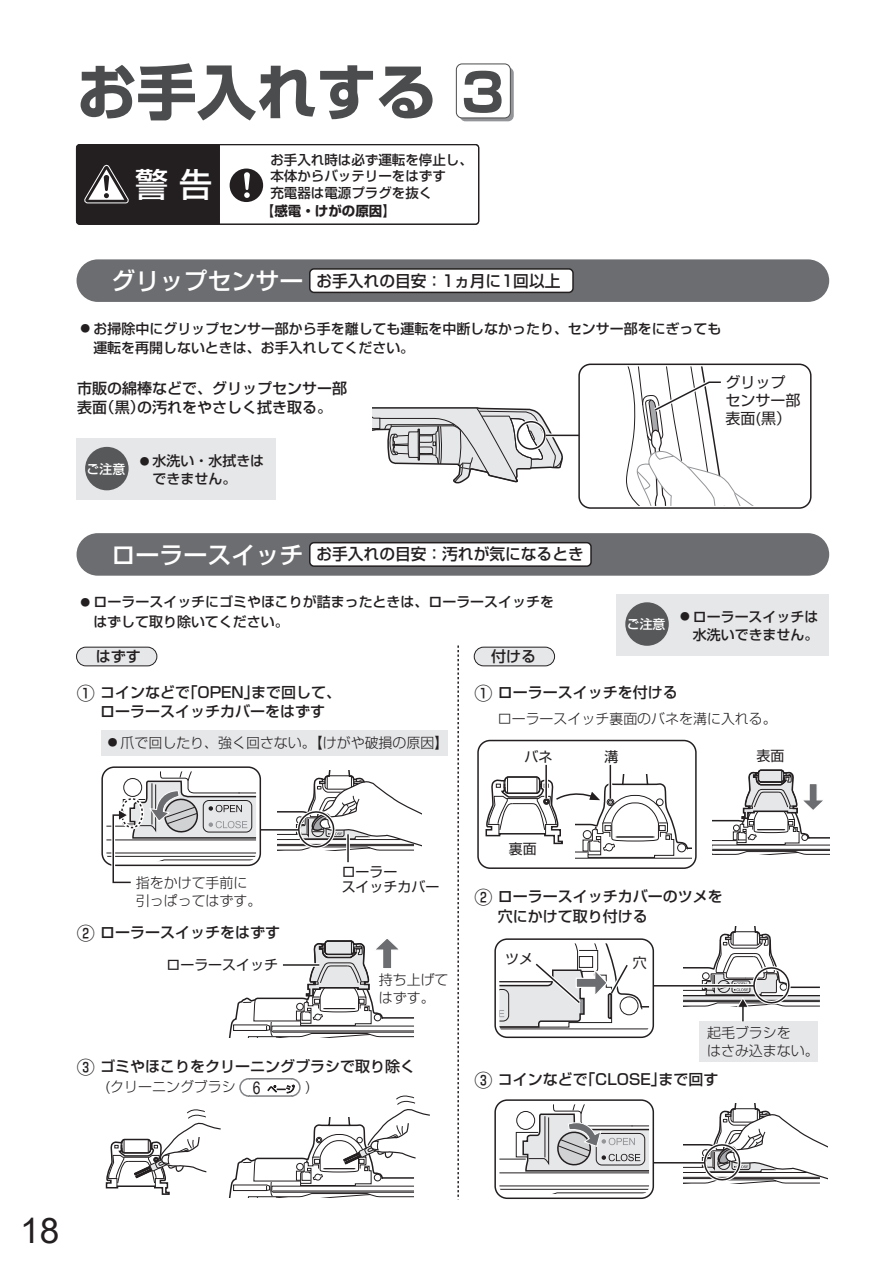
<style>
.page{position:relative;width:893px;height:1263px;background:#fff}
.page>*{position:absolute;margin:0;border:0;box-sizing:border-box;transform-origin:0 0}
.t1{font:700 60px "Shin Go Pro";color:#4b4c4d}
.t2{font:35.25px "Arial";color:#231f20}
.t3{font:500 33px "Shin Go Pro";color:#fff}
.t4{font:500 24px "Shin Go Pro";color:#fff}
.t5{font:500 18px "Shin Go Pro";color:#231f20}
.t6{font:500 16.05px "Shin Go Pro";color:#231f20}
.t7{font:500 15px/19.5px "Shin Go Pro";color:#231f20}
.t8{font:15px/18px "Shin Go Pro";color:#231f20}
.t9{font:500 13.95px/19.5px "Shin Go Pro";color:#231f20}
.t10{font:300 13.95px/18px "Shin Go Pro";color:#231f20}
.t11{font:13.95px "Shin Go Pro";color:#231f20}
.t12{font:500 13.5px/16.5px "Shin Go Pro";color:#231f20}
.t13{font:700 13.5px "Shin Go Pro";color:#231f20}
.t14{font:500 12.9px "Shin Go Pro";color:#fff}
.s1{font-size:52.5px}
.s2{font-size:9.75px}
.s3{font-size:18px}
</style>
<div class="page">
<svg style="left:372px;top:407px;width:191px;height:77px"></svg>
<div style="left:699px;top:1021px;width:118px;height:41px;background:#e6e7e9"></div>
<svg style="left:654px;top:1161px;width:29px;height:4px"></svg>
<svg style="left:683px;top:1104px;width:145px;height:80px"></svg>
<hr style="left:654px;top:1162px;width:51px;height:1px;background:#231f20">
<svg style="left:499px;top:1104px;width:150px;height:90px"></svg>
<div style="left:494px;top:1099px;width:160px;height:100px;border:2px solid #231f20;border-radius:12px"></div>
<svg style="left:485px;top:775px;width:206px;height:84px"></svg>
<svg style="left:654px;top:984px;width:29px;height:4px"></svg>
<hr style="left:654px;top:985px;width:100px;height:1px;background:#231f20">
<div style="left:494px;top:938px;width:160px;height:100px;border:2px solid #231f20;border-radius:12px"></div>
<svg style="left:499px;top:943px;width:150px;height:87px"></svg>
<svg style="left:544px;top:775px;width:4px;height:24px"></svg>
<hr style="left:545px;top:765px;width:2px;height:34px;background:#231f20">
<svg style="left:608px;top:765px;width:4px;height:34px"></svg>
<hr style="left:610px;top:765px;width:1px;height:34px;background:#231f20">
<svg style="left:712px;top:769px;width:117px;height:86px"></svg>
<div style="left:477px;top:740px;width:220px;height:129px;border:2px solid #231f20;border-radius:12px"></div>
<svg style="left:228px;top:939px;width:186px;height:99px"></svg>
<hr style="left:283px;top:963px;width:36px;height:4px;background:#fff">
<hr style="left:283px;top:964px;width:36px;height:2px;background:#231f20">
<svg style="left:277px;top:771px;width:145px;height:80px"></svg>
<hr style="left:261px;top:829px;width:38px;height:2px;background:#231f20">
<div style="left:101px;top:766px;width:160px;height:100px;border:2px solid #231f20;border-radius:12px"></div>
<svg style="left:346px;top:834px;width:4px;height:17px"></svg>
<hr style="left:347px;top:834px;width:2px;height:28px;background:#231f20">
<svg style="left:106px;top:771px;width:150px;height:113px"></svg>
<div style="left:77px;top:533px;width:752px;height:43px;background:#6c6d70;border-radius:21px"></div>
<div style="left:310px;top:543px;width:281px;height:23px;background:#fff;border-radius:4px"></div>
<div style="left:309px;top:542px;width:283px;height:25px;border:2px solid #231f20;border-radius:4px"></div>
<div style="left:77px;top:259px;width:752px;height:43px;background:#6c6d70;border-radius:21px"></div>
<div style="left:77px;top:438px;width:199px;height:62px;background:#e6e7e9"></div>
<div style="left:85px;top:447px;width:44px;height:43px;background:#57585a;border-radius:50%"></div>
<div style="left:617px;top:594px;width:212px;height:61px;background:#e6e7e9"></div>
<div style="left:625px;top:602px;width:44px;height:44px;background:#57585a;border-radius:50%"></div>
<div style="left:310px;top:269px;width:263px;height:23px;background:#fff;border-radius:4px"></div>
<div style="left:309px;top:268px;width:265px;height:25px;border:2px solid #231f20;border-radius:4px"></div>
<svg style="left:457px;top:645px;width:2px;height:552px"></svg>
<div style="left:77px;top:647px;width:80px;height:19px;background:#e6e7e9;border-radius:9px"></div>
<div style="left:76px;top:647px;width:81px;height:19px;border:1px solid #231f20;border-radius:9px"></div>
<div style="left:474px;top:647px;width:81px;height:19px;background:#e6e7e9;border-radius:9px"></div>
<div style="left:474px;top:647px;width:81px;height:19px;border:1px solid #231f20;border-radius:9px"></div>
<div style="left:101px;top:730px;width:346px;height:25px;background:#e6e7e9"></div>
<svg style="left:105px;top:1078px;width:325px;height:120px"></svg>
<svg style="left:547px;top:433px;width:31px;height:4px"></svg>
<div style="left:516px;top:420px;width:31px;height:31px;border:4px solid #fff;border-radius:50%"></div>
<hr style="left:546px;top:435px;width:33px;height:1px;background:#231f20">
<div style="left:517px;top:421px;width:28px;height:29px;border:2px solid #231f20;border-radius:50%"></div>
<div style="left:578px;top:364px;width:233px;height:145px;border:2px solid #231f20;border-radius:12px"></div>
<svg style="left:581px;top:366px;width:226px;height:140px"></svg>
<svg style="left:683px;top:927px;width:137px;height:81px"></svg>
<hr style="left:742px;top:1001px;width:2px;height:20px;background:#231f20">
<svg style="left:75px;top:144px;width:405px;height:81px"></svg>
<div style="left:460px;top:67px;width:54px;height:54px;background:linear-gradient(to right,#939598,#939598);border-radius:6px"></div>
<div style="left:456px;top:64px;width:54px;height:54px;background:#fff;border-radius:6px"></div>
<div style="left:456px;top:64px;width:55px;height:54px;border:1px solid #4b4c4d;border-radius:6px"></div>
<h1 class="t1" style="left:77px;top:44px;width:429px">お手入れする <span class="s1">3</span></h1>
<h3 class="t3" style="left:135px;top:157px;width:78px">警 告</h3>
<p class="t12" style="left:270px;top:150px;width:204px">お手入れ時は必ず運転を停止し、本体からバッテリーをはずす<br>充電器は電源プラグを抜く</p>
<p class="t13" style="left:261px;top:200px;width:136px">【感電・けがの原因】</p>
<h3 class="t4" style="left:112px;top:262px;width:194px">グリップセンサー</h3>
<p class="t6" style="left:316px;top:267px;width:246px">お手入れの目安：1ヵ月に1回以上</p>
<p class="t9" style="left:93px;top:317px;width:630px;text-indent:-13px"><span class="s2">●</span> お掃除中にグリップセンサー部から手を離しても運転を中断しなかったり、センサー部をにぎっても運転を再開しないときは、お手入れしてください。</p>
<p class="t7" style="left:77px;top:376px;width:271px">市販の綿棒などで、グリップセンサー部表面(黒)の汚れをやさしく拭き取る。</p>
<p class="t8" style="left:725px;top:371px;width:76px">グリップセンサー部表面(黒）</p>
<p class="t14" style="left:87px;top:458px;width:40px">ご注意</p>
<p class="t9" style="left:153px;top:450px;width:113px;line-height:18px;text-indent:-13px"><span class="s2">●</span> 水洗い・水拭きはできません。</p>
<h3 class="t4" style="left:112px;top:535px;width:194px">ローラースイッチ</h3>
<p class="t6" style="left:316px;top:541px;width:269px">お手入れの目安：汚れが気になるとき</p>
<p class="t9" style="left:93px;top:591px;width:462px;text-indent:-13px"><span class="s2">●</span> ローラースイッチにゴミやほこりが詰まったときは、ローラースイッチをはずして取り除いてください。</p>
<p class="t14" style="left:627px;top:613px;width:40px">ご注意</p>
<p class="t9" style="left:680px;top:606px;width:140px;line-height:18px;text-align:right"><span class="s2">●</span> ローラースイッチは水洗いできません。</p>
<p class="t7" style="left:96px;top:645px;width:46px">はずす</p>
<p class="t7" style="left:491px;top:645px;width:46px">付ける</p>
<p class="t7" style="left:100px;top:681px;width:243px">コインなどで｢OPEN｣まで回して、ローラースイッチカバーをはずす</p>
<p class="t5" style="left:77px;top:678px;width:19px">①</p>
<p class="t7" style="left:474px;top:681px;width:205px"><span class="s3">①</span> ローラースイッチを付ける</p>
<p class="t10" style="left:498px;top:708px;width:280px">ローラースイッチ裏面のバネを溝に入れる。</p>
<p class="t10" style="left:108px;top:732px;width:335px"><span class="s2">●</span> 爪で回したり、強く回さない。【けがや破損の原因】</p>
<p class="t11" style="left:525px;top:745px;width:29px">バネ</p>
<p class="t11" style="left:604px;top:745px;width:15px">溝</p>
<p class="t11" style="left:757px;top:744px;width:29px">表面</p>
<p class="t11" style="left:342px;top:860px;width:57px">ローラー</p>
<p class="t10" style="left:136px;top:872px;width:113px">指をかけて手前に</p>
<p class="t11" style="left:342px;top:875px;width:99px">スイッチカバー</p>
<p class="t10" style="left:136px;top:890px;width:127px">引っぱってはずす。</p>
<p class="t7" style="left:77px;top:921px;width:205px"><span class="s3">②</span> ローラースイッチをはずす</p>
<p class="t11" style="left:166px;top:953px;width:113px">ローラースイッチ</p>
<p class="t10" style="left:379px;top:969px;width:71px">持ち上げてはずす。</p>
<p class="t5" style="left:77px;top:1052px;width:19px">③</p>
<p class="t7" style="left:100px;top:1055px;width:317px">ゴミやほこりをクリーニングブラシで取り除く</p>
<p class="t10" style="left:105px;top:1076px;width:207px">(クリーニングブラシ 　　　　 )</p>
<p class="t11" style="left:509px;top:837px;width:29px">裏面</p>
<p class="t5" style="left:474px;top:882px;width:19px">②</p>
<p class="t7" style="left:498px;top:885px;width:226px">ローラースイッチカバーのツメを穴にかけて取り付ける</p>
<p class="t11" style="left:505px;top:947px;width:29px">ツメ</p>
<p class="t11" style="left:633px;top:951px;width:15px">穴</p>
<p class="t10" style="left:707px;top:1022px;width:113px">起毛ブラシを<br>はさみ込まない。</p>
<p class="t7" style="left:474px;top:1068px;width:245px"><span class="s3">③</span> コインなどで｢CLOSE｣まで回す</p>
<h2 class="t2" style="left:20px;top:1206px;width:41px">18</h2>
</div>
